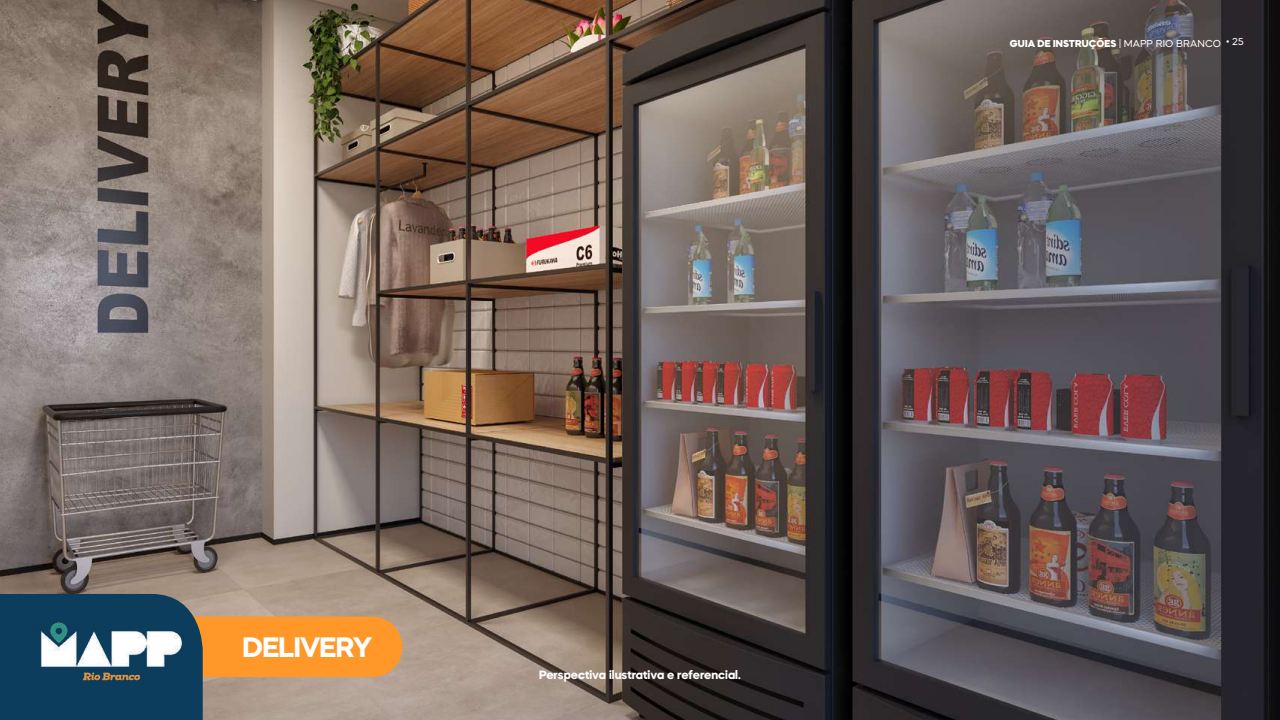
<style>
.page{position:relative;width:1280px;height:720px;background:#fff}
.page>*{position:absolute;margin:0;border:0;box-sizing:border-box;transform-origin:0 0}
.t1{font:700 28px "Mazzard H";letter-spacing:-.025em;color:#fff}
.t2{font:700 12px "Mazzard H";color:#fff}
.t3{font:800 10px "Mazzard H";letter-spacing:.01em;color:#fff}
.t4{font:10px "Mazzard H";color:#fff}
.s1{font-weight:400}
</style>
<div class="page">
<img style="left:0;top:0;width:1280px;height:720px">
<div style="left:53px;top:617px;width:350px;height:60px;background:#ff9729;border-radius:30px"></div>
<div style="left:0;top:594px;width:203px;height:126px;background:#0c3d5d"></div>
<img style="left:36px;top:616px;width:150px;height:68px">
<h1 class="t1" style="left:243px;top:629px;width:131px">DELIVERY</h1>
<p class="t2" style="left:539px;top:667px;width:203px">Perspectiva ilustrativa e referencial.</p>
<p class="t3" style="left:1010px;top:36px;width:213px">GUIA DE INSTRUÇÕES <span class="s1">| MAPP RIO BRANCO</span></p>
<p class="t4" style="left:1226px;top:35px;width:19px">• 25</p>
</div>
